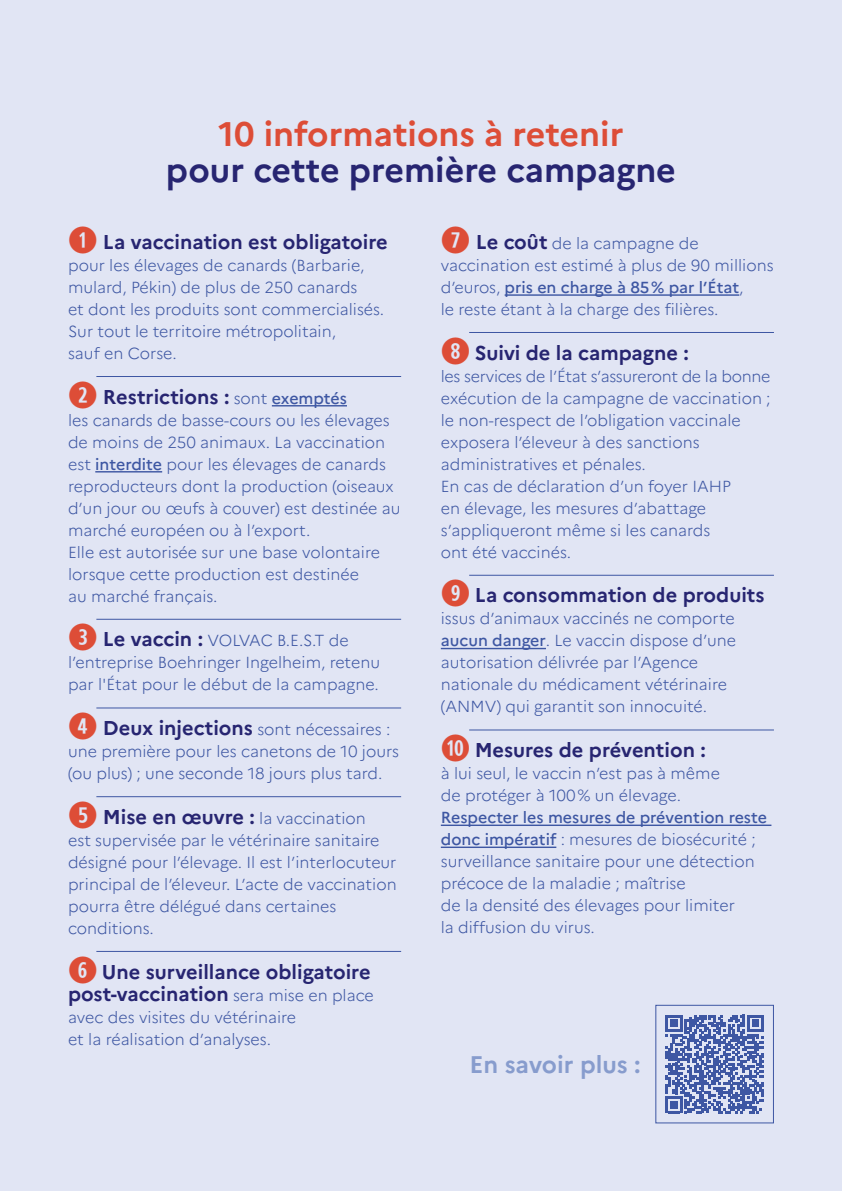
<style>
.page{position:relative;width:842px;height:1191px;background:#e1e5f4}
.page>*{position:absolute;margin:0;border:0;box-sizing:border-box;transform-origin:0 0}
.t1{font:700 34px "Marianne";color:#272571}
.t2{font:700 34px "Marianne";color:#dd4d37}
.t3{font:700 24px "Marianne";color:#879ccd}
.t4{font:700 20px/22px "Marianne";color:#272571}
.t5{font:300 16px/22px "Marianne";color:#3e57a3}
.s1{font-family:"Combi Numerals Ltd";font-weight:400;font-size:36px;color:#dd4d37}
.s2{font-weight:300;font-size:16px;color:#3e57a3}
.s3{font-weight:500;font-size:16px;color:#3e57a3}
.s4{font-weight:500}
.s5{font-weight:700;font-size:20px;color:#272571}
</style>
<div class="page">
<hr style="left:96px;top:376px;width:305px;height:1px;background:#3e57a3">
<hr style="left:272px;top:405px;width:75px;height:1px;background:#3e57a3">
<hr style="left:95px;top:471px;width:67px;height:1px;background:#3e57a3">
<hr style="left:96px;top:619px;width:305px;height:1px;background:#3e57a3">
<hr style="left:96px;top:707px;width:305px;height:1px;background:#3e57a3">
<hr style="left:96px;top:796px;width:305px;height:1px;background:#3e57a3">
<hr style="left:96px;top:951px;width:305px;height:1px;background:#3e57a3">
<hr style="left:505px;top:294px;width:234px;height:2px;background:#3e57a3">
<hr style="left:469px;top:332px;width:305px;height:1px;background:#3e57a3">
<hr style="left:469px;top:575px;width:305px;height:1px;background:#3e57a3">
<hr style="left:441px;top:648px;width:105px;height:1px;background:#3e57a3">
<hr style="left:469px;top:729px;width:305px;height:1px;background:#3e57a3">
<hr style="left:441px;top:824px;width:330px;height:2px;background:#3e57a3">
<hr style="left:441px;top:846px;width:115px;height:2px;background:#3e57a3">
<svg style="left:665px;top:1015px;width:99px;height:98px"></svg>
<div style="left:655px;top:1004px;width:119px;height:119px;border:1px solid #3e57a3"></div>
<h1 class="t2" style="left:218px;top:107px;width:406px">10 informations à retenir</h1>
<h1 class="t1" style="left:166px;top:143px;width:511px">pour cette première campagne</h1>
<p class="t4" style="left:68px;top:229px;width:321px"><span class="s1">➊</span> La vaccination est obligatoire</p>
<p class="t5" style="left:68px;top:253px;width:318px">pour les élevages de canards (Barbarie, mulard, Pékin) de plus de 250 canards<br>et dont les produits sont commercialisés.<br>Sur tout le territoire métropolitain,<br>sauf en Corse.</p>
<p class="t4" style="left:68px;top:384px;width:280px"><span class="s1">➋</span> Restrictions : <span class="s2">sont</span> <span class="s3">exemptés</span></p>
<p class="t5" style="left:68px;top:408px;width:334px">les canards de basse-cours ou les élevages de moins de 250 animaux. La vaccination est <span class="s4">interdite</span> pour les élevages de canards reproducteurs dont la production (oiseaux d’un jour ou œufs à couver) est destinée au marché européen ou à l’export.<br>Elle est autorisée sur une base volontaire lorsque cette production est destinée<br>au marché français.</p>
<p class="t5" style="left:68px;top:628px;width:314px"><span class="s1">➌</span> <span class="s5">Le vaccin :</span> VOLVAC B.E.S.T de l’entreprise Boehringer Ingelheim, retenu par l'État pour le début de la campagne.</p>
<p class="t5" style="left:68px;top:717px;width:333px"><span class="s1">➍</span> <span class="s5">Deux injections</span> sont nécessaires : une première pour les canetons de 10 jours (ou plus) ; une seconde 18 jours plus tard.</p>
<p class="t5" style="left:68px;top:806px;width:330px"><span class="s1">➎</span> <span class="s5">Mise en œuvre :</span> la vaccination<br>est supervisée par le vétérinaire sanitaire désigné pour l’élevage. Il est l’interlocuteur principal de l’éleveur. L’acte de vaccination pourra être délégué dans certaines conditions.</p>
<p class="t4" style="left:68px;top:959px;width:307px"><span class="s1">➏</span> Une surveillance obligatoire post-vaccination <span class="s2">sera mise en place</span></p>
<p class="t5" style="left:68px;top:1004px;width:230px">avec des visites du vétérinaire et la réalisation d’analyses.</p>
<p class="t5" style="left:441px;top:231px;width:334px"><span class="s1">➐</span> <span class="s5">Le coût</span> de la campagne de vaccination est estimé à plus de 90 millions d’euros, <span class="s4">pris en charge à 85 % par l’État</span>,<br>le reste étant à la charge des filières.</p>
<p class="t4" style="left:441px;top:340px;width:249px"><span class="s1">➑</span> Suivi de la campagne :</p>
<p class="t5" style="left:441px;top:364px;width:331px">les services de l’État s’assureront de la bonne exécution de la campagne de vaccination ; le non-respect de l’obligation vaccinale exposera l’éleveur à des sanctions administratives et pénales.<br>En cas de déclaration d’un foyer IAHP<br>en élevage, les mesures d’abattage s’appliqueront même si les canards<br>ont été vaccinés.</p>
<p class="t4" style="left:441px;top:582px;width:325px"><span class="s1">➒</span> La consommation de produits</p>
<p class="t5" style="left:441px;top:606px;width:297px">issus d’animaux vaccinés ne comporte <span class="s4">aucun danger</span>. Le vaccin dispose d’une autorisation délivrée par l’Agence nationale du médicament vétérinaire (ANMV) qui garantit son innocuité.</p>
<p class="t4" style="left:441px;top:737px;width:266px"><span class="s1">➓</span> Mesures de prévention :</p>
<p class="t5" style="left:441px;top:761px;width:281px">à lui seul, le vaccin n’est pas à même de protéger à 100 % un élevage.</p>
<p class="t5" style="left:441px;top:805px;width:328px"><span class="s4">Respecter les mesures de prévention reste donc impératif</span> : mesures de biosécurité ; surveillance sanitaire pour une détection précoce de la maladie ; maîtrise<br>de la densité des élevages pour limiter<br>la diffusion du virus.</p>
<h2 class="t3" style="left:469px;top:1046px;width:173px">En savoir plus :</h2>
</div>
